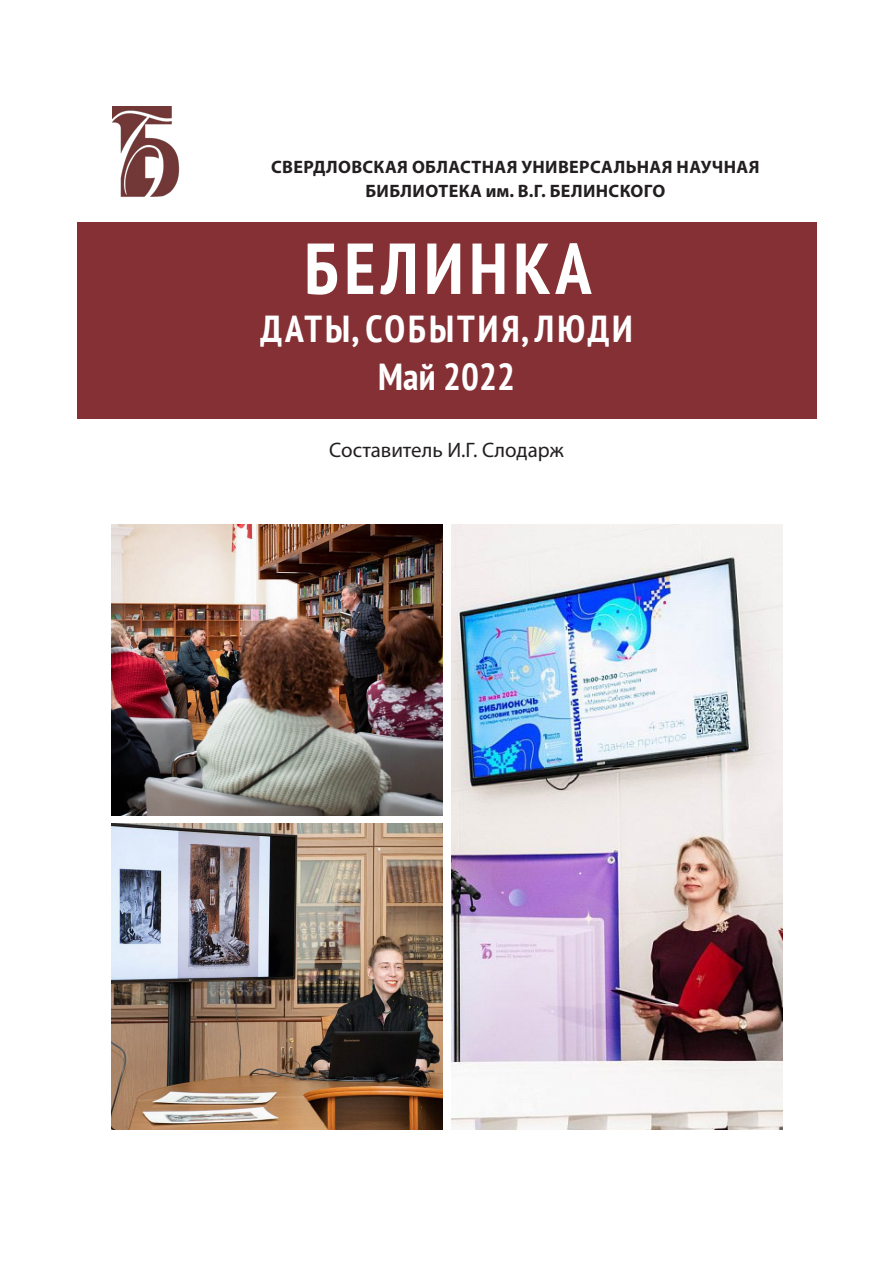
<style>
.page{position:relative;width:893px;height:1263px;background:#fff}
.page>*{position:absolute;margin:0;border:0;box-sizing:border-box;transform-origin:0 0}
.подгаз{font:700 condensed 72px "PT Sans";letter-spacing:.08em;color:#fff}
.подгаз-2{font:700 condensed 37.5px "PT Sans";letter-spacing:.08em;color:#fff}
.подгаз-3{font:21px "Myriad Pro";color:#231f20}
.подгаз-4{font:700 18px/24px "Myriad Pro";letter-spacing:.02em;color:#231f20;text-align:center}
</style>
<div class="page">
<div style="left:77px;top:222px;width:739px;height:197px;background:#843034"></div>
<img style="left:112px;top:107px;width:68px;height:90px">
<img style="left:452px;top:524px;width:330px;height:606px">
<img style="left:112px;top:524px;width:330px;height:291px">
<img style="left:112px;top:824px;width:330px;height:305px">
<p class="подгаз-4" style="left:271px;top:155px;width:490px">СВЕРДЛОВСКАЯ ОБЛАСТНАЯ УНИВЕРСАЛЬНАЯ НАУЧНАЯ<br>БИБЛИОТЕКА им. В.Г. БЕЛИНСКОГО</p>
<p class="подгаз" style="left:304px;top:221px;width:289px">БЕЛИНКА</p>
<p class="подгаз-2" style="left:260px;top:304px;width:374px">ДАТЫ, СОБЫТИЯ, ЛЮДИ</p>
<p class="подгаз-2" style="left:378px;top:352px;width:138px">Май 2022</p>
<p class="подгаз-3" style="left:329px;top:436px;width:236px">Составитель И.Г. Слодарж</p>
</div>
